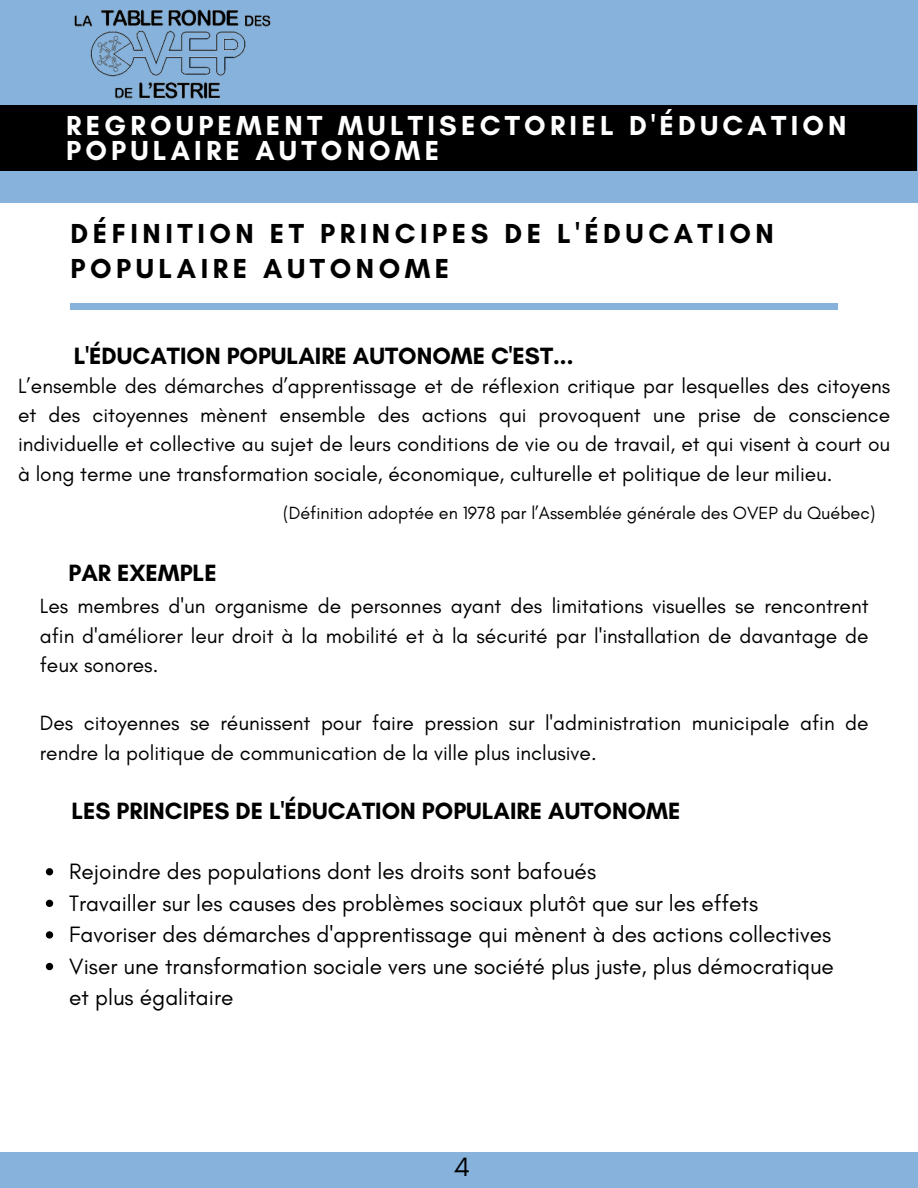
<style>
.page{position:relative;width:918px;height:1188px;background:#86b2db}
.page>*{position:absolute;margin:0;border:0;box-sizing:border-box;transform-origin:0 0}
.t1{font:700 28.05px/24.8px "Glacial Indifference";letter-spacing:.15em;color:#fff}
.t2{font:700 28.05px/34.8px "Glacial Indifference";letter-spacing:.16em;color:#000}
.t3{font:27px "Glacial Indifference";color:#000}
.t4{font:700 24px "Glacial Indifference";color:#000}
.t5{font:22.65px/31.7px "Glacial Indifference";color:#000}
.t6{font:21px/29.2px "Glacial Indifference";color:#000;text-align:justify}
.t7{font:18px "Glacial Indifference";color:#000}
</style>
<div class="page">
<div style="left:0;top:203px;width:918px;height:949px;background:#fff"></div>
<div style="left:0;top:106px;width:917px;height:65px;background:#000"></div>
<div style="left:70px;top:304px;width:768px;height:5px;background:#86b2db"></div>
<img style="left:66px;top:9px;width:206px;height:97px">
<svg style="left:46px;top:868px;width:7px;height:7px"></svg>
<svg style="left:46px;top:900px;width:7px;height:7px"></svg>
<svg style="left:46px;top:931px;width:7px;height:8px"></svg>
<svg style="left:46px;top:963px;width:7px;height:7px"></svg>
<p class="t1" style="left:66px;top:113px;width:782px">REGROUPEMENT MULTISECTORIEL D'ÉDUCATION<br>POPULAIRE AUTONOME</p>
<p class="t2" style="left:70px;top:216px;width:705px">DÉFINITION ET PRINCIPES DE L'ÉDUCATION<br>POPULAIRE AUTONOME</p>
<p class="t4" style="left:74px;top:341px;width:501px">L'ÉDUCATION POPULAIRE AUTONOME C'EST...</p>
<p class="t6" style="left:18px;top:371px;width:874px">L’ensemble des démarches d’apprentissage et de réflexion critique par lesquelles des citoyens et des citoyennes mènent ensemble des actions qui provoquent une prise de conscience individuelle et collective au sujet de leurs conditions de vie ou de travail, et qui visent à court ou à long terme une transformation sociale, économique, culturelle et politique de leur milieu.</p>
<p class="t7" style="left:283px;top:502px;width:594px">(Définition adoptée en 1978 par l’Assemblée générale des OVEP du Québec)</p>
<p class="t4" style="left:68px;top:559px;width:150px">PAR EXEMPLE</p>
<p class="t6" style="left:40px;top:591px;width:830px">Les membres d'un organisme de personnes ayant des limitations visuelles se rencontrent afin d'améliorer leur droit à la mobilité et à la sécurité par l'installation de davantage de feux sonores.</p>
<p class="t6" style="left:40px;top:708px;width:830px">Des citoyennes se réunissent pour faire pression sur l'administration municipale afin de rendre la politique de communication de la ville plus inclusive.</p>
<p class="t4" style="left:71px;top:796px;width:610px">LES PRINCIPES DE L'ÉDUCATION POPULAIRE AUTONOME</p>
<p class="t5" style="left:69px;top:855px;width:528px">Rejoindre des populations dont les droits sont bafoués</p>
<p class="t5" style="left:69px;top:887px;width:690px">Travailler sur les causes des problèmes sociaux plutôt que sur les effets</p>
<p class="t5" style="left:69px;top:918px;width:763px">Favoriser des démarches d'apprentissage qui mènent à des actions collectives</p>
<p class="t5" style="left:69px;top:950px;width:766px">Viser une transformation sociale vers une société plus juste, plus démocratique et plus égalitaire</p>
<p class="t3" style="left:454px;top:1151px;width:18px">4</p>
</div>
